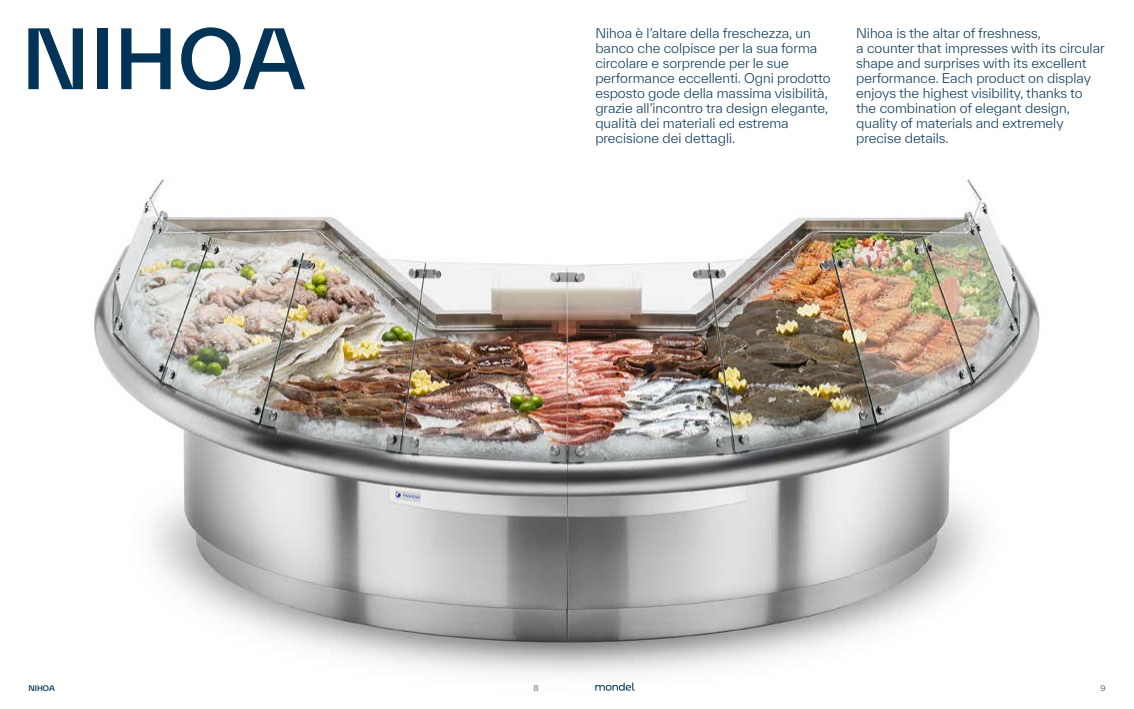
<style>
.page{position:relative;width:1134px;height:709px;background:#fff}
.page>*{position:absolute;margin:0;border:0;box-sizing:border-box;transform-origin:0 0}
.t1{font:500 80px "TWK Everett";color:#033356}
.t2{font:300 13px/15px "TWK Everett";color:#033356}
.t3{font:500 7.5px "TWK Everett";color:#033356}
.t4{font:300 7.5px "TWK Everett";color:#033356}
</style>
<div class="page">
<img style="left:94px;top:177px;width:946px;height:514px">
<svg style="left:595px;top:682px;width:40px;height:8px"></svg>
<h1 class="t1" style="left:21px;top:3px;width:285px">NIHOA</h1>
<p class="t2" style="left:595px;top:26px;width:237px">Nihoa è l’altare della freschezza, un banco che colpisce per la sua forma circolare e sorprende per le sue performance eccellenti. Ogni prodotto esposto gode della massima visibilità, grazie all’incontro tra design elegante, qualità dei materiali ed estrema precisione dei dettagli.</p>
<p class="t2" style="left:856px;top:26px;width:250px">Nihoa is the altar of freshness,<br>a counter that impresses with its circular shape and surprises with its excellent performance. Each product on display enjoys the highest visibility, thanks to the combination of elegant design, quality of materials and extremely precise details.</p>
<p class="t3" style="left:28px;top:682px;width:28px">NIHOA</p>
<p class="t4" style="left:533px;top:683px;width:7px">8</p>
<p class="t4" style="left:1100px;top:683px;width:7px">9</p>
</div>
